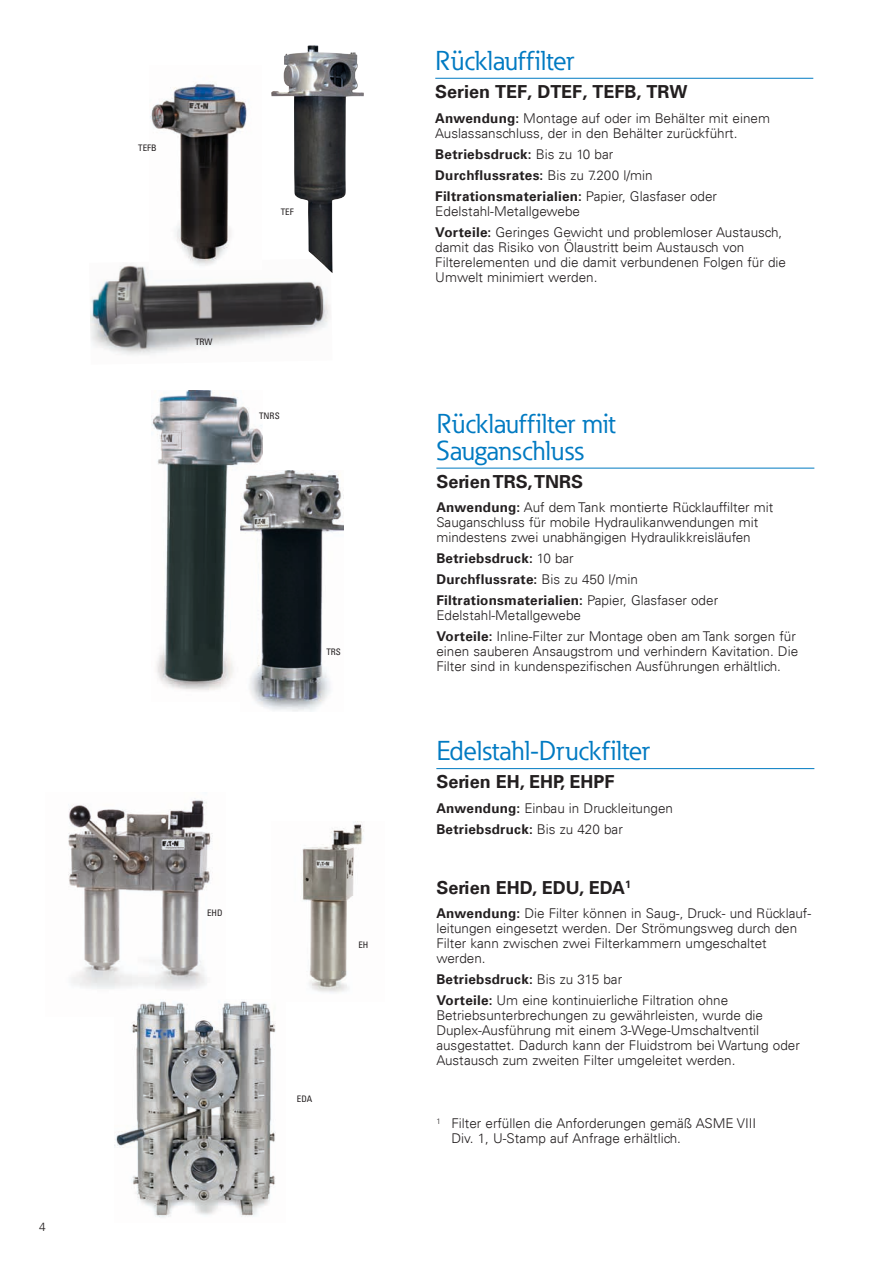
<style>
.page{position:relative;width:893px;height:1263px;background:#fff}
.page>*{position:absolute;margin:0;border:0;box-sizing:border-box;transform-origin:0 0}
.t1{font:27px/27px "Eaton";color:#007ac2}
.t2{font:700 18px "Univers LT";color:#231f20}
.t3{font:300 13.5px/15px "Univers LT";color:#231f20}
.t4{font:700 13.5px/21px "Univers LT";letter-spacing:.015em;color:#231f20}
.t5{font:300 12px "Univers LT";color:#231f20}
.t6{font:condensed 9px "Univers LT";color:#231f20}
.s1{font-weight:700}
.s2{font-weight:300}
</style>
<div class="page">
<img style="left:68px;top:800px;width:145px;height:190px">
<hr style="left:435px;top:78px;width:378px;height:1px;background:#007ac2">
<hr style="left:436px;top:468px;width:378px;height:1px;background:#007ac2">
<hr style="left:436px;top:768px;width:378px;height:1px;background:#007ac2">
<img style="left:302px;top:821px;width:62px;height:172px">
<img style="left:90px;top:265px;width:240px;height:90px">
<img style="left:150px;top:82px;width:112px;height:187px">
<img style="left:271px;top:45px;width:93px;height:228px">
<img style="left:152px;top:390px;width:110px;height:300px">
<img style="left:240px;top:470px;width:103px;height:241px">
<img style="left:114px;top:1001px;width:162px;height:217px">
<p class="t5" style="left:39px;top:1219px;width:8px">4</p>
<p class="t6" style="left:138px;top:142px;width:20px">TEFB</p>
<p class="t6" style="left:281px;top:206px;width:14px">TEF</p>
<p class="t6" style="left:195px;top:336px;width:19px">TRW</p>
<p class="t6" style="left:259px;top:410px;width:22px">TNRS</p>
<p class="t6" style="left:326px;top:646px;width:16px">TRS</p>
<p class="t6" style="left:207px;top:907px;width:17px">EHD</p>
<p class="t6" style="left:358px;top:939px;width:11px">EH</p>
<p class="t6" style="left:297px;top:1093px;width:17px">EDA</p>
<h1 class="t1" style="left:435px;top:47px;width:140px">Rücklauffilter</h1>
<h2 class="t2" style="left:435px;top:81px;width:254px">Serien TEF, DTEF, TEFB, TRW</h2>
<p class="t3" style="left:435px;top:110px;width:336px"><span class="s1">Anwendung:</span> Montage auf oder im Behälter mit einem<br>Auslassanschluss, der in den Behälter zurückführt.</p>
<p class="t4" style="left:435px;top:143px;width:283px">Betriebsdruck: <span class="s2">Bis zu 10 bar<br></span>Durchflussrates: <span class="s2">Bis zu 7.200 l/min<br></span>Filtrationsmaterialien: <span class="s2">Papier, Glasfaser oder</span></p>
<p class="t3" style="left:435px;top:200px;width:349px;line-height:21px">Edelstahl-Metallgewebe<br><span class="s1">Vorteile:</span> Geringes Gewicht und problemloser Austausch,</p>
<p class="t3" style="left:435px;top:239px;width:352px">damit das Risiko von Ölaustritt beim Austausch von<br>Filterelementen und die damit verbundenen Folgen für die<br>Umwelt minimiert werden.</p>
<h1 class="t1" style="left:436px;top:410px;width:181px">Rücklauffilter mit<br>Sauganschluss</h1>
<h2 class="t2" style="left:436px;top:471px;width:148px">Serien TRS, TNRS</h2>
<p class="t3" style="left:436px;top:500px;width:339px"><span class="s1">Anwendung:</span> Auf dem Tank montierte Rücklauffilter mit<br>Sauganschluss für mobile Hydraulikanwendungen mit mindestens zwei unabhängigen Hydraulikkreisläufen</p>
<p class="t4" style="left:436px;top:548px;width:283px">Betriebsdruck: <span class="s2">10 bar<br></span>Durchflussrate: <span class="s2">Bis zu 450 l/min<br></span>Filtrationsmaterialien: <span class="s2">Papier, Glasfaser oder</span></p>
<p class="t3" style="left:436px;top:605px;width:361px;line-height:21px">Edelstahl-Metallgewebe<br><span class="s1">Vorteile:</span> Inline-Filter zur Montage oben am Tank sorgen für</p>
<p class="t3" style="left:436px;top:644px;width:363px">einen sauberen Ansaugstrom und verhindern Kavitation. Die<br>Filter sind in kundenspezifischen Ausführungen erhältlich.</p>
<h1 class="t1" style="left:436px;top:737px;width:215px">Edelstahl-Druckfilter</h1>
<h2 class="t2" style="left:436px;top:771px;width:180px">Serien EH, EHP, EHPF</h2>
<p class="t3" style="left:436px;top:798px;width:238px;line-height:21px"><span class="s1">Anwendung:</span> Einbau in Druckleitungen<br><span class="s1">Betriebsdruck:</span> Bis zu 420 bar</p>
<h2 class="t2" style="left:436px;top:877px;width:196px">Serien EHD, EDU, EDA<sup>1</sup></h2>
<p class="t3" style="left:436px;top:906px;width:376px"><span class="s1">Anwendung:</span> Die Filter können in Saug-, Druck- und Rücklauf&shy;leitungen eingesetzt werden. Der Strömungsweg durch den Filter kann zwischen zwei Filterkammern umgeschaltet werden.</p>
<p class="t3" style="left:436px;top:969px;width:293px;line-height:21px"><span class="s1">Betriebsdruck:</span> Bis zu 315 bar<br><span class="s1">Vorteile:</span> Um eine kontinuierliche Filtration ohne</p>
<p class="t3" style="left:436px;top:1008px;width:365px">Betriebsunterbrechungen zu gewährleisten, wurde die Duplex-Ausführung mit einem 3-Wege-Umschaltventil ausgestattet. Dadurch kann der Fluidstrom bei Wartung oder Austausch zum zweiten Filter umgeleitet werden.</p>
<p class="t3" style="left:451px;top:1116px;width:306px;text-indent:-15px"><sup>1</sup> Filter erfüllen die Anforderungen gemäß ASME VIII<br>Div. 1, U-Stamp auf Anfrage erhältlich.</p>
</div>
